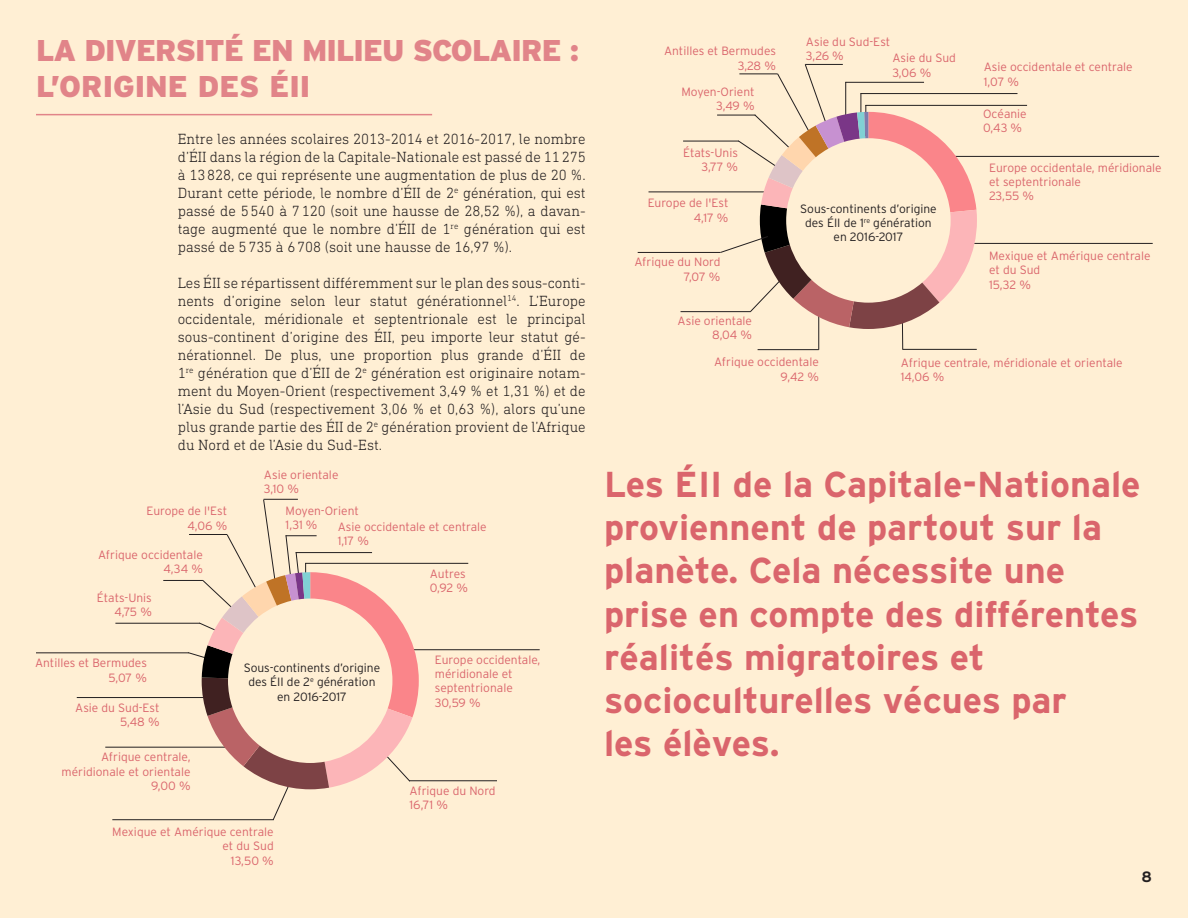
<style>
.page{position:relative;width:1188px;height:918px;background:#ffefd4}
.page>*{position:absolute;margin:0;border:0;box-sizing:border-box;transform-origin:0 0}
.t1{font:700 36px/43.2px "Interstate";color:#da656c}
.t2{font:900 30px/36px "Interstate";letter-spacing:-.03em;color:#e18489}
.t3{font:300 15px/18px "DIN Next Slab Pro";color:#231f20;text-align:justify}
.t4{font:700 15px "Interstate";color:#231f20}
.t5{font:300 12px/14.4px "Interstate";color:#da656c}
.t6{font:300 12px/14.4px "Interstate";color:#231f20;text-align:center}
</style>
<div class="page">
<hr style="left:36px;top:114px;width:396px;height:1px;background:#e18489">
<hr style="left:681px;top:311px;width:70px;height:1px;background:#231f20">
<hr style="left:638px;top:252px;width:83px;height:1px;background:#231f20">
<hr style="left:927px;top:156px;width:232px;height:1px;background:#231f20">
<hr style="left:902px;top:315px;width:1px;height:34px;background:#231f20">
<hr style="left:758px;top:349px;width:61px;height:1px;background:#231f20">
<hr style="left:974px;top:243px;width:179px;height:1px;background:#231f20">
<hr style="left:649px;top:192px;width:117px;height:1px;background:#231f20">
<hr style="left:818px;top:310px;width:1px;height:40px;background:#231f20">
<hr style="left:902px;top:349px;width:75px;height:1px;background:#231f20">
<hr style="left:861px;top:93px;width:157px;height:1px;background:#231f20">
<hr style="left:865px;top:105px;width:162px;height:1px;background:#231f20">
<hr style="left:717px;top:115px;width:38px;height:1px;background:#231f20">
<hr style="left:683px;top:141px;width:56px;height:1px;background:#231f20">
<hr style="left:77px;top:697px;width:133px;height:1px;background:#231f20">
<hr style="left:115px;top:623px;width:85px;height:1px;background:#231f20">
<hr style="left:112px;top:819px;width:162px;height:1px;background:#231f20">
<hr style="left:105px;top:747px;width:127px;height:1px;background:#231f20">
<hr style="left:412px;top:649px;width:128px;height:1px;background:#231f20">
<hr style="left:36px;top:652px;width:153px;height:1px;background:#231f20">
<hr style="left:163px;top:580px;width:40px;height:1px;background:#231f20">
<hr style="left:409px;top:780px;width:88px;height:1px;background:#231f20">
<hr style="left:305px;top:563px;width:163px;height:1px;background:#231f20">
<svg style="left:720px;top:63px;width:257px;height:266px"></svg>
<svg style="left:187px;top:499px;width:232px;height:322px"></svg>
<p class="t2" style="left:36px;top:32px;width:545px">LA DIVERSITÉ EN MILIEU SCOLAIRE :<br>L’ORIGINE DES ÉII</p>
<p class="t3" style="left:178px;top:130px;width:409px">Entre les années scolaires 2013-2014 et 2016-2017, le nombre d’ÉII dans la région de la Capitale-Nationale est passé de 11275 à 13828, ce qui représente une augmentation de plus de 20 %.<br>Durant cette période, le nombre d’ÉII de 2<sup>e</sup> génération, qui est passé de 5540 à 7120 (soit une hausse de 28,52 %), a davan&shy;tage augmenté que le nombre d’ÉII de 1<sup>re</sup> génération qui est passé de 5735 à 6708 (soit une hausse de 16,97 %).</p>
<p class="t3" style="left:178px;top:274px;width:409px">Les ÉII se répartissent différemment sur le plan des sous-conti&shy;nents d’origine selon leur statut générationnel<sup>14</sup>. L’Europe occidentale, méridionale et septentrionale est le principal sous-continent d’origine des ÉII, peu importe leur statut gé&shy;nérationnel. De plus, une proportion plus grande d’ÉII de 1<sup>re</sup> génération que d’ÉII de 2<sup>e</sup> génération est originaire notam&shy;ment du Moyen-Orient (respectivement 3,49 % et 1,31 %) et de l’Asie du Sud (respectivement 3,06 % et 0,63 %), alors qu’une plus grande partie des ÉII de 2<sup>e</sup> génération provient de l’Afrique du Nord et de l’Asie du Sud-Est.</p>
<p class="t5" style="left:146px;top:504px;width:82px">Europe de l'Est</p>
<p class="t5" style="left:188px;top:518px;width:41px">4,06 %</p>
<p class="t5" style="left:98px;top:547px;width:106px">Afrique occidentale</p>
<p class="t5" style="left:164px;top:561px;width:41px">4,34 %</p>
<p class="t5" style="left:97px;top:590px;width:56px">États-Unis</p>
<p class="t5" style="left:114px;top:604px;width:39px">4,75 %</p>
<p class="t5" style="left:35px;top:656px;width:113px">Antilles et Bermudes</p>
<p class="t5" style="left:108px;top:670px;width:40px">5,07 %</p>
<p class="t5" style="left:75px;top:700px;width:86px">Asie du Sud-Est</p>
<p class="t5" style="left:120px;top:715px;width:41px">5,48 %</p>
<p class="t5" style="left:62px;top:750px;width:131px;text-align:right">Afrique centrale, méridionale et orientale</p>
<p class="t5" style="left:151px;top:779px;width:41px">9,00 %</p>
<p class="t5" style="left:264px;top:467px;width:76px">Asie orientale</p>
<p class="t5" style="left:264px;top:482px;width:36px">3,10 %</p>
<p class="t5" style="left:286px;top:503px;width:75px">Moyen-Orient</p>
<p class="t5" style="left:286px;top:518px;width:33px">1,31 %</p>
<p class="t5" style="left:338px;top:519px;width:150px">Asie occidentale et centrale</p>
<p class="t5" style="left:338px;top:534px;width:33px">1,17 %</p>
<p class="t6" style="left:244px;top:660px;width:138px">Sous-continents d’origine des ÉII de 2<sup>e</sup> génération en 2016-2017</p>
<p class="t5" style="left:430px;top:566px;width:37px">Autres</p>
<p class="t5" style="left:430px;top:581px;width:40px">0,92 %</p>
<p class="t5" style="left:435px;top:652px;width:107px">Europe occidentale, méridionale et septentrionale</p>
<p class="t5" style="left:435px;top:695px;width:47px">30,59 %</p>
<p class="t5" style="left:410px;top:783px;width:88px">Afrique du Nord</p>
<p class="t5" style="left:410px;top:798px;width:40px">16,71 %</p>
<p class="t5" style="left:112px;top:824px;width:163px;text-align:right">Mexique et Amérique centrale et du Sud</p>
<p class="t5" style="left:231px;top:853px;width:44px">13,50 %</p>
<p class="t5" style="left:664px;top:44px;width:113px">Antilles et Bermudes</p>
<p class="t5" style="left:738px;top:58px;width:40px">3,28 %</p>
<p class="t5" style="left:681px;top:84px;width:75px">Moyen-Orient</p>
<p class="t5" style="left:716px;top:98px;width:40px">3,49 %</p>
<p class="t5" style="left:683px;top:145px;width:56px">États-Unis</p>
<p class="t5" style="left:702px;top:160px;width:38px">3,77 %</p>
<p class="t5" style="left:648px;top:196px;width:82px">Europe de l'Est</p>
<p class="t5" style="left:694px;top:210px;width:36px">4,17 %</p>
<p class="t5" style="left:634px;top:255px;width:88px">Afrique du Nord</p>
<p class="t5" style="left:684px;top:269px;width:38px">7,07 %</p>
<p class="t5" style="left:806px;top:34px;width:86px">Asie du Sud-Est</p>
<p class="t5" style="left:806px;top:49px;width:39px">3,26 %</p>
<p class="t5" style="left:892px;top:51px;width:65px">Asie du Sud</p>
<p class="t5" style="left:892px;top:65px;width:40px">3,06 %</p>
<p class="t6" style="left:800px;top:201px;width:138px">Sous-continents d’origine des ÉII de 1<sup>re</sup> génération en 2016-2017</p>
<p class="t5" style="left:984px;top:60px;width:150px">Asie occidentale et centrale</p>
<p class="t5" style="left:984px;top:74px;width:37px">1,07 %</p>
<p class="t5" style="left:983px;top:106px;width:45px">Océanie</p>
<p class="t5" style="left:983px;top:121px;width:41px">0,43 %</p>
<p class="t5" style="left:989px;top:160px;width:174px">Europe occidentale, méridionale et septentrionale</p>
<p class="t5" style="left:989px;top:189px;width:46px">23,55 %</p>
<p class="t5" style="left:989px;top:248px;width:163px">Mexique et Amérique centrale et du Sud</p>
<p class="t5" style="left:989px;top:277px;width:43px">15,32 %</p>
<p class="t5" style="left:678px;top:313px;width:76px">Asie orientale</p>
<p class="t5" style="left:712px;top:327px;width:42px">8,04 %</p>
<p class="t5" style="left:714px;top:355px;width:106px">Afrique occidentale</p>
<p class="t5" style="left:781px;top:369px;width:40px">9,42 %</p>
<p class="t5" style="left:901px;top:355px;width:223px">Afrique centrale, méridionale et orientale</p>
<p class="t5" style="left:901px;top:370px;width:45px">14,06 %</p>
<p class="t1" style="left:604px;top:463px;width:538px">Les ÉII de la Capitale-Nationale proviennent de partout sur la planète. Cela nécessite une prise en compte des différentes réalités migratoires et socioculturelles vécues par<br>les élèves.</p>
<p class="t4" style="left:1141px;top:869px;width:12px">8</p>
</div>
